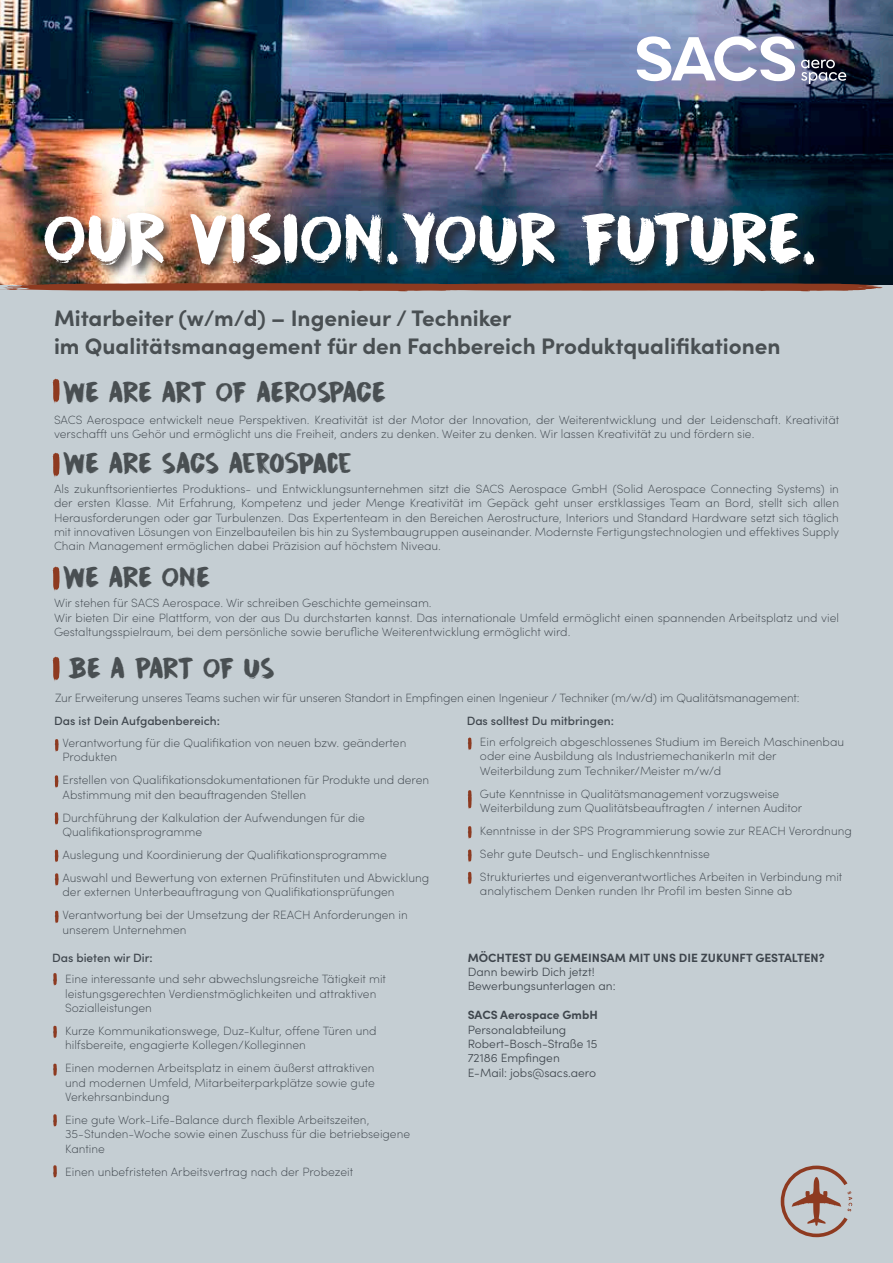
<style>
.page{position:relative;width:893px;height:1263px;background:#c5ced3}
.page>*{position:absolute;margin:0;border:0;box-sizing:border-box;transform-origin:0 0}
.t1{font:63px "DK Cinnabar Brush";letter-spacing:-.02em;color:#fff}
.t2{font:25.5px "DK Cinnabar Brush";letter-spacing:-.05em;color:#494f52}
.t3{font:700 22.5px/27px "Sofia Pro";color:#494f52}
.t4{font:200 12px/14.4px "Sofia Pro";color:#3f464d}
.t5{font:300 12px/14.4px "Sofia Pro";color:#3f464d}
.t6{font:500 12px "Sofia Pro";color:#3f464d}
.t7{font:700 12px "Sofia Pro";color:#3f464d}
</style>
<div class="page">
<img style="left:0;top:0;width:893px;height:285px">
<svg style="left:781px;top:1165px;width:71px;height:72px"></svg>
<svg style="left:636px;top:36px;width:210px;height:48px;background:#a1a3b9"></svg>
<div style="left:43px;top:209px;width:785px;height:71px;background:#231f20;opacity:.75"></div>
<svg style="left:0;top:283px;width:882px;height:8px;background:#8c4630"></svg>
<svg style="left:53px;top:379px;width:7px;height:24px"></svg>
<svg style="left:53px;top:453px;width:7px;height:24px"></svg>
<svg style="left:53px;top:567px;width:7px;height:24px"></svg>
<svg style="left:53px;top:657px;width:7px;height:24px"></svg>
<svg style="left:55px;top:873px;width:3px;height:13px"></svg>
<svg style="left:55px;top:911px;width:3px;height:12px"></svg>
<svg style="left:53px;top:973px;width:4px;height:13px"></svg>
<svg style="left:53px;top:1114px;width:4px;height:13px"></svg>
<svg style="left:53px;top:1165px;width:4px;height:13px"></svg>
<svg style="left:53px;top:1026px;width:4px;height:12px"></svg>
<svg style="left:53px;top:1063px;width:4px;height:13px"></svg>
<svg style="left:55px;top:850px;width:3px;height:12px"></svg>
<svg style="left:55px;top:775px;width:3px;height:13px"></svg>
<svg style="left:55px;top:812px;width:3px;height:13px"></svg>
<svg style="left:55px;top:739px;width:3px;height:13px"></svg>
<svg style="left:468px;top:737px;width:3px;height:13px"></svg>
<svg style="left:468px;top:790px;width:3px;height:19px"></svg>
<svg style="left:468px;top:826px;width:3px;height:13px"></svg>
<svg style="left:468px;top:849px;width:3px;height:13px"></svg>
<svg style="left:468px;top:872px;width:3px;height:12px"></svg>
<h1 class="t1" style="left:43px;top:195px;width:775px">OUR VISION.YOUR FUTURE.</h1>
<h3 class="t3" style="left:54px;top:303px;width:728px">Mitarbeiter (w/m/d) – Ingenieur / Techniker<br>im Qualitätsmanagement für den Fachbereich Produktqualifikationen</h3>
<h2 class="t2" style="left:63px;top:374px;width:325px">WE ARE ART OF AEROSPACE</h2>
<p class="t4" style="left:54px;top:412px;width:787px">SACS Aerospace entwickelt neue Perspektiven. Kreativität ist der Motor der Innovation, der Weiterentwicklung und der Leidenschaft. Kreativität verschafft uns Gehör und ermöglicht uns die Freiheit, anders zu denken. Weiter zu denken. Wir lassen Kreativität zu und fördern sie.</p>
<h2 class="t2" style="left:63px;top:445px;width:291px">WE ARE SACS AEROSPACE</h2>
<p class="t4" style="left:54px;top:481px;width:787px;text-align:justify">Als zukunftsorientiertes Produktions- und Entwicklungsunternehmen sitzt die SACS Aerospace GmbH (Solid Aerospace Connecting Systems) in der ersten Klasse. Mit Erfahrung, Kompetenz und jeder Menge Kreativität im Gepäck geht unser erstklassiges Team an Bord, stellt sich allen Herausforderungen oder gar Turbulenzen. Das Expertenteam in den Bereichen Aerostructure, Interiors und Standard Hardware setzt sich täglich mit innovativen Lösungen von Einzelbauteilen bis hin zu Systembaugruppen auseinander. Modernste Fertigungstechnologien und effektives Supply Chain Management ermöglichen dabei Präzision auf höchstem Niveau.</p>
<h2 class="t2" style="left:63px;top:559px;width:150px">WE ARE ONE</h2>
<p class="t4" style="left:54px;top:595px;width:786px">Wir stehen für SACS Aerospace. Wir schreiben Geschichte gemeinsam.<br>Wir bieten Dir eine Plattform, von der aus Du durchstarten kannst. Das internationale Umfeld ermöglicht einen spannenden Arbeitsplatz und viel<br>Gestaltungsspielraum, bei dem persönliche sowie berufliche Weiterentwicklung ermöglicht wird.</p>
<h2 class="t2" style="left:67px;top:651px;width:209px">BE A PART OF US</h2>
<p class="t4" style="left:55px;top:690px;width:746px">Zur Erweiterung unseres Teams suchen wir für unseren Standort in Empfingen einen Ingenieur / Techniker (m/w/d) im Qualitätsmanagement:</p>
<p class="t6" style="left:467px;top:712px;width:149px">Das solltest Du mitbringen:</p>
<p class="t6" style="left:54px;top:712px;width:167px">Das ist Dein Aufgabenbereich:</p>
<p class="t4" style="left:63px;top:735px;width:345px;text-indent:-9px">• Verantwortung für die Qualifikation von neuen bzw. geänderten<br>Produkten</p>
<p class="t4" style="left:63px;top:772px;width:368px;text-indent:-9px">• Erstellen von Qualifikationsdokumentationen für Produkte und deren<br>Abstimmung mit den beauftragenden Stellen</p>
<p class="t4" style="left:63px;top:810px;width:304px;text-indent:-9px">• Durchführung der Kalkulation der Aufwendungen für die<br>Qualifikationsprogramme</p>
<p class="t4" style="left:54px;top:847px;width:334px">• Auslegung und Koordinierung der Qualifikationsprogramme</p>
<p class="t4" style="left:63px;top:870px;width:368px;text-indent:-9px">• Auswahl und Bewertung von externen Prüfinstituten und Abwicklung der externen Unterbeauftragung von Qualifikationsprüfungen</p>
<p class="t4" style="left:63px;top:907px;width:347px;text-indent:-9px">• Verantwortung bei der Umsetzung der REACH Anforderungen in unserem Unternehmen</p>
<p class="t4" style="left:480px;top:734px;width:366px;text-indent:-13px">• Ein erfolgreich abgeschlossenes Studium im Bereich Maschinenbau oder eine Ausbildung als IndustriemechanikerIn mit der<br>Weiterbildung zum Techniker/Meister m/w/d</p>
<p class="t4" style="left:480px;top:786px;width:324px;text-indent:-13px">• Gute Kenntnisse in Qualitätsmanagement vorzugsweise<br>Weiterbildung zum Qualitätsbeauftragten / internen Auditor</p>
<p class="t4" style="left:467px;top:823px;width:386px">• Kenntnisse in der SPS Programmierung sowie zur REACH Verordnung</p>
<p class="t4" style="left:467px;top:846px;width:244px">• Sehr gute Deutsch- und Englischkenntnisse</p>
<p class="t4" style="left:480px;top:869px;width:364px;text-indent:-13px">• Strukturiertes und eigenverantwortliches Arbeiten in Verbindung mit analytischem Denken runden Ihr Profil im besten Sinne ab</p>
<p class="t6" style="left:52px;top:948px;width:102px">Das bieten wir Dir:</p>
<p class="t4" style="left:65px;top:971px;width:322px;text-indent:-13px">• Eine interessante und sehr abwechslungsreiche Tätigkeit mit leistungsgerechten Verdienstmöglichkeiten und attraktiven<br>Sozialleistungen</p>
<p class="t4" style="left:65px;top:1023px;width:313px;text-indent:-13px">• Kurze Kommunikationswege, Duz-Kultur, offene Türen und hilfsbereite, engagierte Kollegen / Kolleginnen</p>
<p class="t4" style="left:65px;top:1060px;width:311px;text-align:justify;text-indent:-13px">• Einen modernen Arbeitsplatz in einem äußerst attraktiven und modernen Umfeld, Mitarbeiterparkplätze sowie gute Verkehrsanbindung</p>
<p class="t4" style="left:65px;top:1112px;width:346px;text-indent:-13px">• Eine gute Work-Life-Balance durch flexible Arbeitszeiten,<br>35-Stunden-Woche sowie einen Zuschuss für die betriebseigene<br>Kantine</p>
<p class="t4" style="left:52px;top:1164px;width:302px">• Einen unbefristeten Arbeitsvertrag nach der Probezeit</p>
<p class="t7" style="left:468px;top:948px;width:358px">MÖCHTEST DU GEMEINSAM MIT UNS DIE ZUKUNFT GESTALTEN?</p>
<p class="t5" style="left:468px;top:964px;width:149px">Dann bewirb Dich jetzt!<br>Bewerbungsunterlagen an:</p>
<p class="t7" style="left:468px;top:1006px;width:132px">SACS Aerospace GmbH</p>
<p class="t5" style="left:468px;top:1021px;width:131px">Personalabteilung<br>Robert-Bosch-Straße 15<br>72186 Empfingen<br>E-Mail: jobs@sacs.aero</p>
</div>
